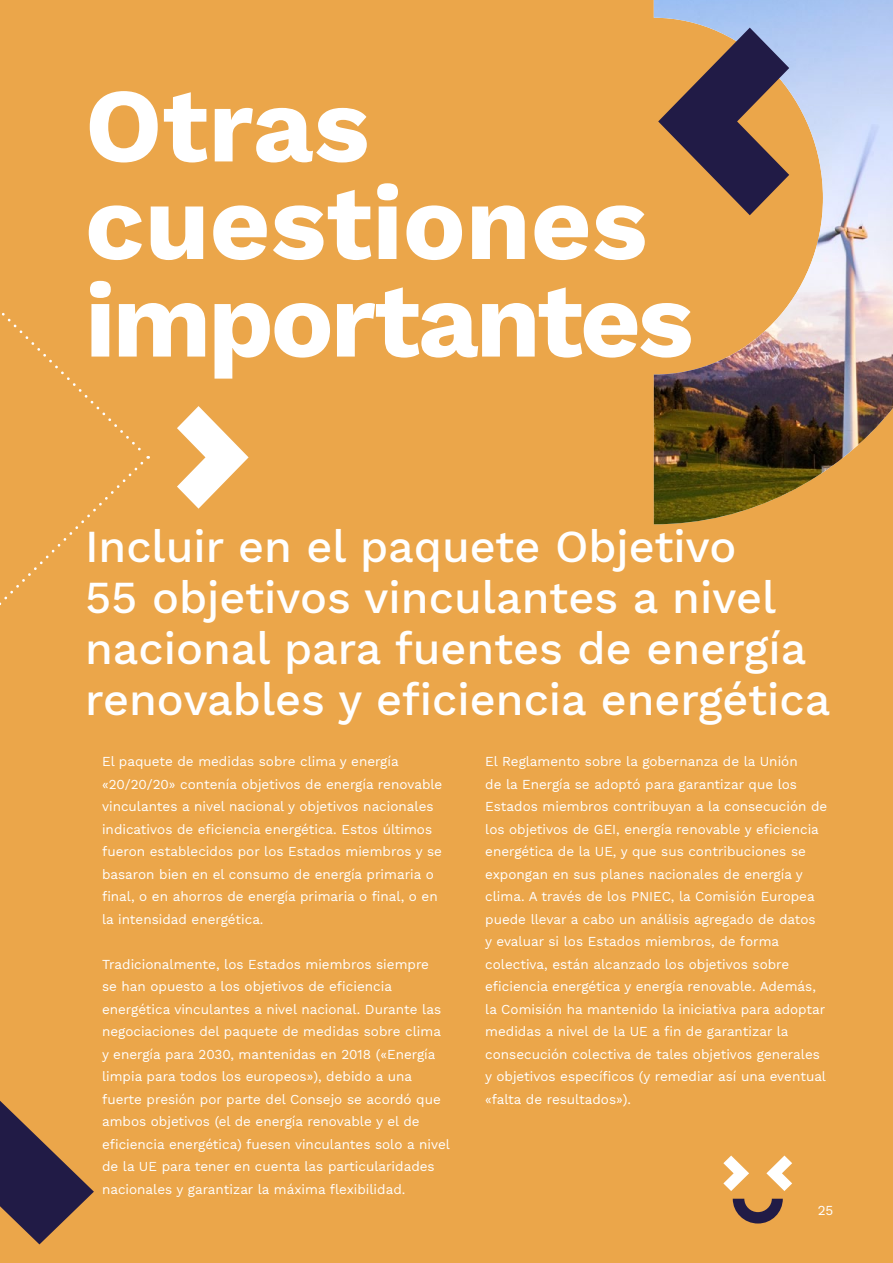
<style>
.page{position:relative;width:893px;height:1263px;background:#eba64a}
.page>*{position:absolute;margin:0;border:0;box-sizing:border-box;transform-origin:0 0}
.t1{font:700 105px/97.5px "Work Sans";color:#fff}
.t2{font:500 45px/51px "Work Sans";color:#fff}
.t3{font:13.5px/22.5px "Work Sans";color:#fff}
</style>
<div class="page">
<svg style="left:0;top:1101px;width:94px;height:143px"></svg>
<svg style="left:0;top:312px;width:149px;height:294px"></svg>
<img style="left:654px;top:0;width:239px;height:524px">
<svg style="left:658px;top:28px;width:131px;height:187px"></svg>
<svg style="left:177px;top:406px;width:72px;height:103px"></svg>
<svg style="left:723px;top:1155px;width:26px;height:36px"></svg>
<svg style="left:766px;top:1155px;width:26px;height:36px"></svg>
<svg style="left:733px;top:1199px;width:50px;height:24px"></svg>
<h1 class="t1" style="left:85px;top:73px;width:610px">Otras cuestiones importantes</h1>
<h2 class="t2" style="left:85px;top:519px;width:747px">Incluir en el paquete Objetivo<br>55 objetivos vinculantes a nivel nacional para fuentes de energía renovables y eficiencia energética</h2>
<p class="t3" style="left:102px;top:750px;width:342px">El paquete de medidas sobre clima y energía «20/20/20» contenía objetivos de energía renovable vinculantes a nivel nacional y objetivos nacionales indicativos de eficiencia energética. Estos últimos fueron establecidos por los Estados miembros y se basaron bien en el consumo de energía primaria o final, o en ahorros de energía primaria o final, o en la intensidad energética.</p>
<p class="t3" style="left:102px;top:952px;width:349px">Tradicionalmente, los Estados miembros siempre<br>se han opuesto a los objetivos de eficiencia energética vinculantes a nivel nacional. Durante las negociaciones del paquete de medidas sobre clima y energía para 2030, mantenidas en 2018 («Energía limpia para todos los europeos»), debido a una fuerte presión por parte del Consejo se acordó que ambos objetivos (el de energía renovable y el de eficiencia energética) fuesen vinculantes solo a nivel de la UE para tener en cuenta las particularidades nacionales y garantizar la máxima flexibilidad.</p>
<p class="t3" style="left:485px;top:750px;width:344px">El Reglamento sobre la gobernanza de la Unión<br>de la Energía se adoptó para garantizar que los Estados miembros contribuyan a la consecución de los objetivos de GEI, energía renovable y eficiencia energética de la UE, y que sus contribuciones se expongan en sus planes nacionales de energía y clima. A través de los PNIEC, la Comisión Europea puede llevar a cabo un análisis agregado de datos<br>y evaluar si los Estados miembros, de forma colectiva, están alcanzado los objetivos sobre eficiencia energética y energía renovable. Además, la Comisión ha mantenido la iniciativa para adoptar medidas a nivel de la UE a fin de garantizar la consecución colectiva de tales objetivos generales y objetivos específicos (y remediar así una eventual «falta de resultados»).</p>
<p class="t3" style="left:818px;top:1199px;width:17px">25</p>
</div>
